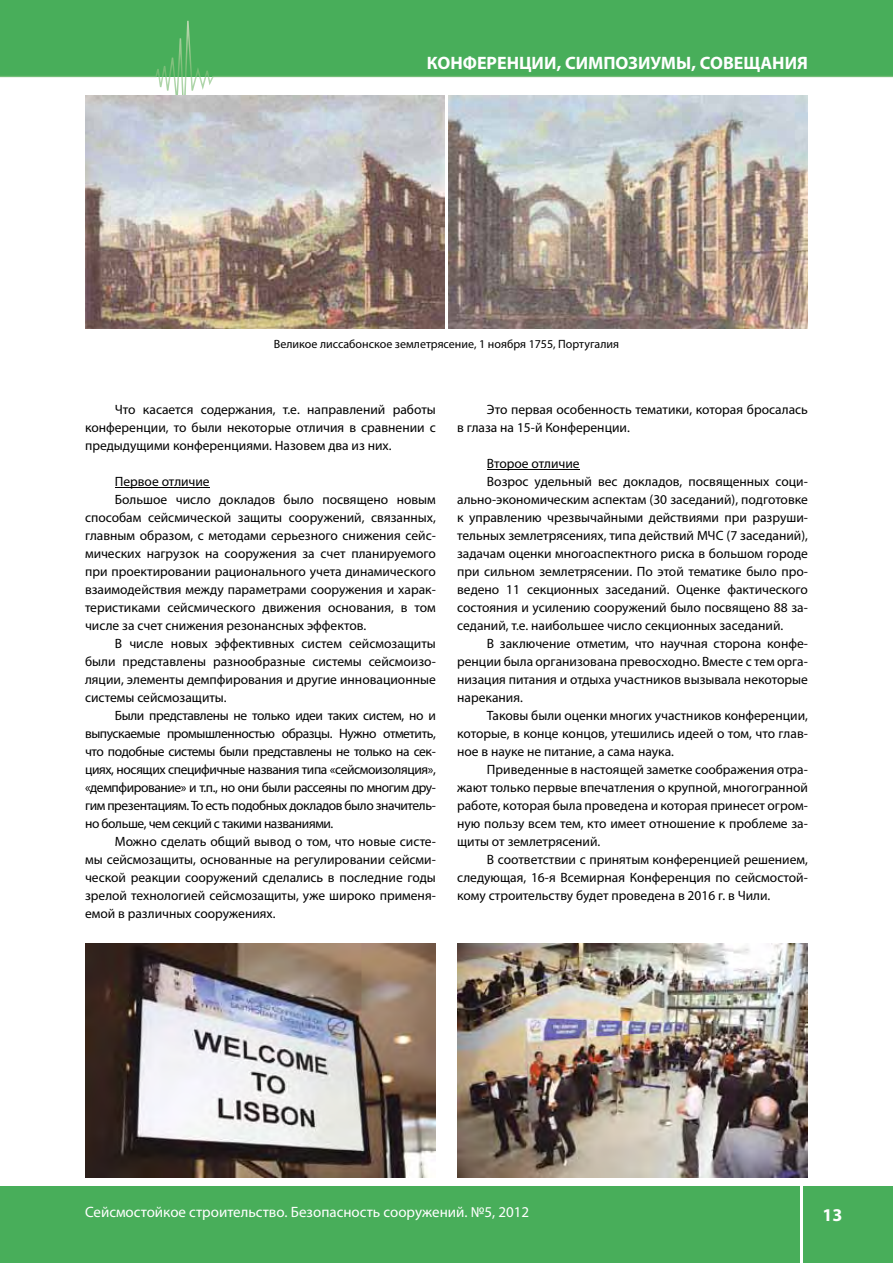
<style>
.page{position:relative;width:893px;height:1263px;background:#fff}
.page>*{position:absolute;margin:0;border:0;box-sizing:border-box;transform-origin:0 0}
.t1{font:700 18px "Myriad Pro";color:#fff}
.t2{font:15px "Myriad Pro";color:#fff}
.t3{font:13.5px/18px "Myriad Pro";color:#000;text-align:justify}
.t4{font:13.5px "Myriad Pro";letter-spacing:-.03em;color:#000}
.t5{font:12px "Myriad Pro";color:#000}
</style>
<div class="page">
<div style="left:0;top:0;width:893px;height:77px;background:#48ae5a"></div>
<div style="left:0;top:1186px;width:799px;height:77px;background:#48ae5a"></div>
<div style="left:804px;top:1186px;width:89px;height:77px;background:#48ae5a"></div>
<svg style="left:0;top:77px;width:893px;height:45px"></svg>
<svg style="left:0;top:21px;width:893px;height:56px"></svg>
<hr style="left:115px;top:487px;width:95px;height:1px;background:#000">
<hr style="left:487px;top:469px;width:93px;height:1px;background:#000">
<img style="left:85px;top:96px;width:359px;height:233px">
<img style="left:449px;top:96px;width:359px;height:233px">
<img style="left:85px;top:944px;width:351px;height:234px">
<img style="left:457px;top:944px;width:351px;height:234px">
<h1 class="t1" style="left:427px;top:51px;width:382px">КОНФЕРЕНЦИИ, СИМПОЗИУМЫ, СОВЕЩАНИЯ</h1>
<p class="t5" style="left:274px;top:337px;width:347px">Великое лиссабонское землетрясение, 1 ноября 1755, Португалия</p>
<p class="t3" style="left:85px;top:400px;width:352px;text-indent:30px">Что касается содержания, т.е. направлений работы конференции, то были некоторые отличия в сравнении с предыдущими конференциями. Назовем два из них.</p>
<p class="t3" style="left:115px;top:472px;width:96px">Первое отличие</p>
<p class="t3" style="left:115px;top:490px;width:323px">Большое число докладов было посвящено новым</p>
<p class="t3" style="left:85px;top:508px;width:352px">способам сейсмической защиты сооружений, связанных,</p>
<p class="t3" style="left:85px;top:526px;width:352px">главным образом, с методами серьезного снижения сейс-</p>
<p class="t3" style="left:85px;top:544px;width:352px">мических нагрузок на сооружения за счет планируемого</p>
<p class="t3" style="left:85px;top:562px;width:352px">при проектировании рационального учета динамического</p>
<p class="t3" style="left:85px;top:580px;width:352px">взаимодействия между параметрами сооружения и харак-</p>
<p class="t3" style="left:85px;top:598px;width:352px">теристиками сейсмического движения основания, в том</p>
<p class="t3" style="left:85px;top:616px;width:283px">числе за счет снижения резонансных эффектов.</p>
<p class="t3" style="left:115px;top:634px;width:323px">В числе новых эффективных систем сейсмозащиты</p>
<p class="t3" style="left:85px;top:652px;width:352px">были представлены разнообразные системы сейсмоизо-</p>
<p class="t3" style="left:85px;top:670px;width:352px">ляции, элементы демпфирования и другие инновационные</p>
<p class="t3" style="left:85px;top:688px;width:143px">системы сейсмозащиты.</p>
<p class="t4" style="left:115px;top:707px;width:323px">Были представлены не только идеи таких систем, но и</p>
<p class="t4" style="left:85px;top:725px;width:352px">выпускаемые промышленностью образцы. Нужно отметить,</p>
<p class="t4" style="left:85px;top:743px;width:352px">что подобные системы были представлены не только на сек-</p>
<p class="t4" style="left:85px;top:761px;width:352px">циях, носящих специфичные названия типа «сейсмоизоляция»,</p>
<p class="t4" style="left:85px;top:779px;width:352px">«демпфирование» и т.п., но они были рассеяны по многим дру-</p>
<p class="t4" style="left:85px;top:797px;width:352px">гим презентациям. То есть подобных докладов было значитель-</p>
<p class="t4" style="left:85px;top:815px;width:250px">но больше, чем секций с такими названиями.</p>
<p class="t3" style="left:115px;top:832px;width:323px">Можно сделать общий вывод о том, что новые систе-</p>
<p class="t3" style="left:85px;top:850px;width:352px">мы сейсмозащиты, основанные на регулировании сейсми-</p>
<p class="t3" style="left:85px;top:868px;width:352px">ческой реакции сооружений сделались в последние годы</p>
<p class="t3" style="left:85px;top:886px;width:352px">зрелой технологией сейсмозащиты, уже широко применя-</p>
<p class="t3" style="left:85px;top:904px;width:192px">емой в различных сооружениях.</p>
<p class="t3" style="left:457px;top:400px;width:352px;text-indent:30px">Это первая особенность тематики, которая бросалась в глаза на 15-й Конференции.</p>
<p class="t3" style="left:487px;top:454px;width:94px">Второе отличие</p>
<p class="t3" style="left:487px;top:472px;width:323px">Возрос удельный вес докладов, посвященных соци-</p>
<p class="t3" style="left:457px;top:490px;width:352px">ально-экономическим аспектам (30 заседаний), подготовке</p>
<p class="t3" style="left:457px;top:508px;width:352px">к управлению чрезвычайными действиями при разруши-</p>
<p class="t3" style="left:457px;top:526px;width:352px">тельных землетрясениях, типа действий МЧС (7 заседаний),</p>
<p class="t3" style="left:457px;top:544px;width:352px">задачам оценки многоаспектного риска в большом городе</p>
<p class="t3" style="left:457px;top:562px;width:352px">при сильном землетрясении. По этой тематике было про-</p>
<p class="t3" style="left:457px;top:580px;width:352px">ведено 11 секционных заседаний. Оценке фактического</p>
<p class="t3" style="left:457px;top:598px;width:352px">состояния и усилению сооружений было посвящено 88 за-</p>
<p class="t3" style="left:457px;top:616px;width:328px">седаний, т.е. наибольшее число секционных заседаний.</p>
<p class="t3" style="left:487px;top:634px;width:323px">В заключение отметим, что научная сторона конфе-</p>
<p class="t3" style="left:457px;top:652px;width:352px">ренции была организована превосходно. Вместе с тем орга-</p>
<p class="t3" style="left:457px;top:670px;width:352px">низация питания и отдыха участников вызывала некоторые</p>
<p class="t3" style="left:457px;top:688px;width:67px">нарекания.</p>
<p class="t3" style="left:487px;top:706px;width:323px">Таковы были оценки многих участников конференции,</p>
<p class="t3" style="left:457px;top:724px;width:352px">которые, в конце концов, утешились идеей о том, что глав-</p>
<p class="t3" style="left:457px;top:742px;width:218px">ное в науке не питание, а сама наука.</p>
<p class="t3" style="left:487px;top:760px;width:323px">Приведенные в настоящей заметке соображения отра-</p>
<p class="t3" style="left:457px;top:778px;width:352px">жают только первые впечатления о крупной, многогранной</p>
<p class="t3" style="left:457px;top:796px;width:352px">работе, которая была проведена и которая принесет огром-</p>
<p class="t3" style="left:457px;top:814px;width:352px">ную пользу всем тем, кто имеет отношение к проблеме за-</p>
<p class="t3" style="left:457px;top:832px;width:145px">щиты от землетрясений.</p>
<p class="t3" style="left:487px;top:850px;width:323px">В соответствии с принятым конференцией решением,</p>
<p class="t3" style="left:457px;top:868px;width:352px">следующая, 16-я Всемирная Конференция по сейсмостой-</p>
<p class="t3" style="left:457px;top:886px;width:315px">кому строительству будет проведена в 2016 г. в Чили.</p>
<p class="t2" style="left:85px;top:1202px;width:446px">Сейсмостойкое строительство. Безопасность сооружений. №5, 2012</p>
<h1 class="t1" style="left:822px;top:1203px;width:21px">13</h1>
</div>
